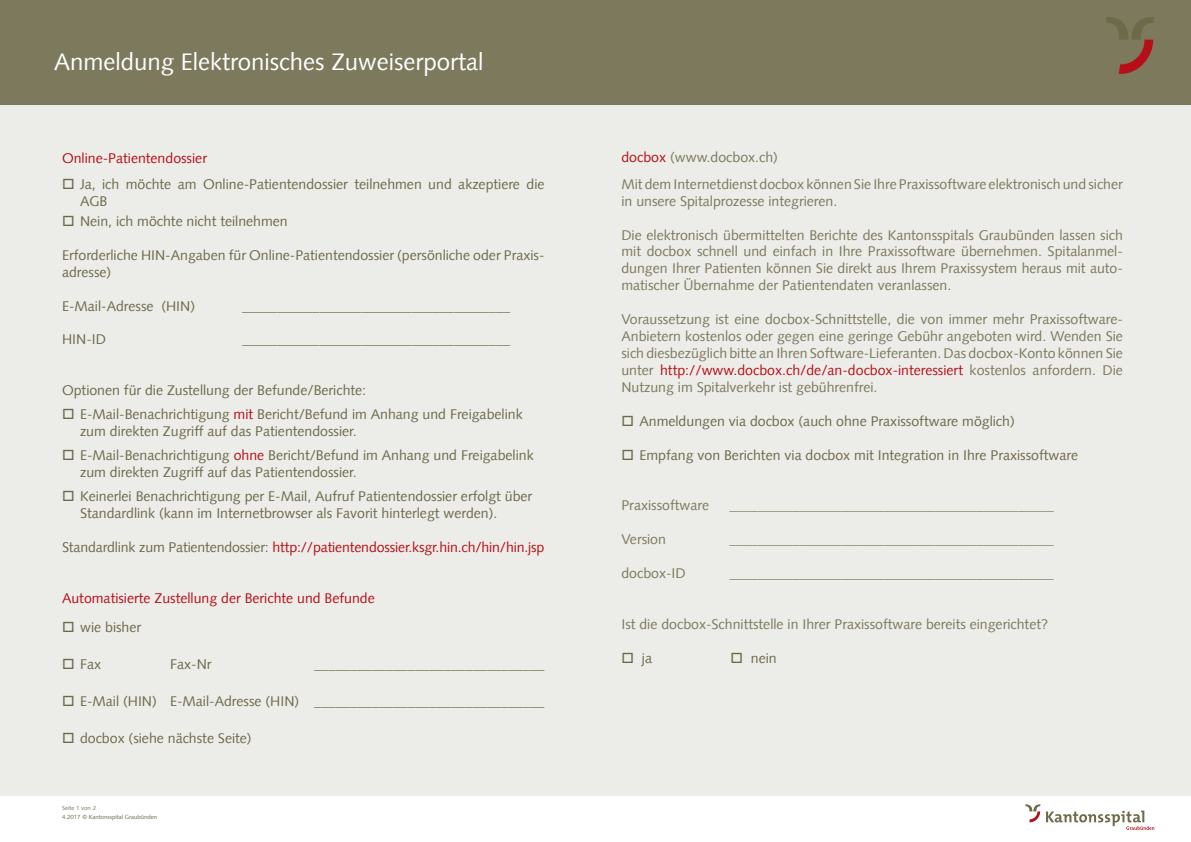
<style>
.page{position:relative;width:1191px;height:842px;background:#fff}
.page>*{position:absolute;margin:0;border:0;box-sizing:border-box;transform-origin:0 0}
.t1{font:24px "Syntax Com";color:#fff}
.t2{font:14.1px/16.9px "Syntax Com";color:#7c795d;text-align:justify}
.t3{font:14.1px/24px "Syntax Com";color:#6d6a4a}
.t4{font:14.1px "Syntax Com";color:#b70f17}
.t5{font:6px "Syntax Com";color:#6d6a4a}
.t6{font:6px "Syntax Com";color:#7c795d}
.s1{color:#b70f17}
.s2{color:#6d6a4a}
</style>
<div class="page">
<div style="left:0;top:104px;width:1191px;height:692px;background:#ecece8"></div>
<div style="left:0;top:0;width:1191px;height:104px;background:#7c795d"></div>
<svg style="left:1106px;top:17px;width:48px;height:57px"></svg>
<svg style="left:1025px;top:804px;width:15px;height:18px"></svg>
<svg style="left:1046px;top:810px;width:108px;height:20px"></svg>
<h1 class="t1" style="left:54px;top:48px;width:431px">Anmeldung Elektronisches Zuweiserportal</h1>
<p class="t4" style="left:62px;top:149px;width:146px">Online-Patientendossier</p>
<p class="t3" style="left:80px;top:176px;width:466px;line-height:16.9px">Ja, ich möchte am Online-Patientendossier teilnehmen und akzeptiere die<br>AGB</p>
<p class="t3" style="left:80px;top:209px;width:209px">Nein, ich möchte nicht teilnehmen</p>
<p class="t3" style="left:62px;top:247px;width:484px;line-height:16.9px">Erforderliche HIN-Angaben für Online-Patientendossier (persönliche oder Praxis&shy;adresse)</p>
<p class="t3" style="left:62px;top:294px;width:135px">E-Mail-Adresse (HIN)</p>
<p class="t3" style="left:242px;top:294px;width:269px">______________________________________</p>
<p class="t3" style="left:62px;top:328px;width:45px">HIN-ID</p>
<p class="t3" style="left:242px;top:328px;width:269px">______________________________________</p>
<p class="t3" style="left:80px;top:378px;width:444px;text-indent:-18px">Optionen für die Zustellung der Befunde/Berichte:<br>E-Mail-Benachrichtigung <span class="s1">mit</span> Bericht/Befund im Anhang und Freigabelink</p>
<p class="t3" style="left:80px;top:419px;width:455px">zum direkten Zugriff auf das Patientendossier.<br>E-Mail-Benachrichtigung <span class="s1">ohne</span> Bericht/Befund im Anhang und Freigabelink</p>
<p class="t3" style="left:80px;top:460px;width:454px">zum direkten Zugriff auf das Patientendossier.<br>Keinerlei Benachrichtigung per E-Mail, Aufruf Patientendossier erfolgt über</p>
<p class="t3" style="left:80px;top:501px;width:419px">Standardlink (kann im Internetbrowser als Favorit hinterlegt werden).</p>
<p class="t4" style="left:62px;top:539px;width:484px"><span class="s2">Standardlink zum Patientendossier:</span> http://patientendossier.ksgr.hin.ch/hin/hin.jsp</p>
<p class="t4" style="left:62px;top:589px;width:314px">Automatisierte Zustellung der Berichte und Befunde</p>
<p class="t3" style="left:80px;top:615px;width:63px">wie bisher</p>
<p class="t3" style="left:80px;top:652px;width:23px">Fax</p>
<p class="t3" style="left:170px;top:652px;width:43px">Fax-Nr</p>
<p class="t3" style="left:314px;top:652px;width:232px">________________________________</p>
<p class="t3" style="left:80px;top:689px;width:466px">E-Mail (HIN) E-Mail-Adresse (HIN) ________________________________</p>
<p class="t3" style="left:80px;top:726px;width:173px">docbox (siehe nächste Seite)</p>
<p class="t6" style="left:62px;top:804px;width:35px">Seite 1 von 2</p>
<p class="t5" style="left:62px;top:813px;width:96px">4.2017 © Kantonsspital Graubünden</p>
<p class="t2" style="left:621px;top:144px;width:503px;line-height:26.5px"><span class="s1">docbox</span> (www.docbox.ch)<br>Mit dem Internetdienst docbox können Sie Ihre Praxissoftware elektronisch und sicher</p>
<p class="t2" style="left:621px;top:192px;width:217px">in unsere Spitalprozesse integrieren.</p>
<p class="t2" style="left:621px;top:226px;width:503px">Die elektronisch übermittelten Berichte des Kantonsspitals Graubünden lassen sich mit docbox schnell und einfach in Ihre Praxissoftware übernehmen. Spitalanmel&shy;dungen Ihrer Patienten können Sie direkt aus Ihrem Praxissystem heraus mit auto&shy;matischer Übernahme der Patientendaten veranlassen.</p>
<p class="t2" style="left:621px;top:311px;width:503px">Voraussetzung ist eine docbox-Schnittstelle, die von immer mehr Praxissoftware-Anbietern kostenlos oder gegen eine geringe Gebühr angeboten wird. Wenden Sie sich diesbezüglich bitte an Ihren Software-Lieferanten. Das docbox-Konto können Sie unter <span class="s1">http://www.docbox.ch/de/an-docbox-interessiert</span> kostenlos anfordern. Die Nutzung im Spitalverkehr ist gebührenfrei.</p>
<p class="t3" style="left:639px;top:409px;width:377px">Anmeldungen via docbox (auch ohne Praxissoftware möglich)</p>
<p class="t3" style="left:639px;top:443px;width:440px">Empfang von Berichten via docbox mit Integration in Ihre Praxissoftware</p>
<p class="t2" style="left:621px;top:497px;width:89px">Praxissoftware</p>
<p class="t2" style="left:729px;top:497px;width:326px">______________________________________________</p>
<p class="t2" style="left:621px;top:531px;width:46px">Version</p>
<p class="t2" style="left:729px;top:531px;width:326px">______________________________________________</p>
<p class="t2" style="left:621px;top:565px;width:66px">docbox-ID</p>
<p class="t2" style="left:729px;top:565px;width:326px">______________________________________________</p>
<p class="t2" style="left:621px;top:615px;width:428px">Ist die docbox-Schnittstelle in Ihrer Praxissoftware bereits eingerichtet?</p>
<p class="t3" style="left:621px;top:646px;width:32px">□ ja</p>
<p class="t3" style="left:730px;top:646px;width:48px">□ nein</p>
</div>
